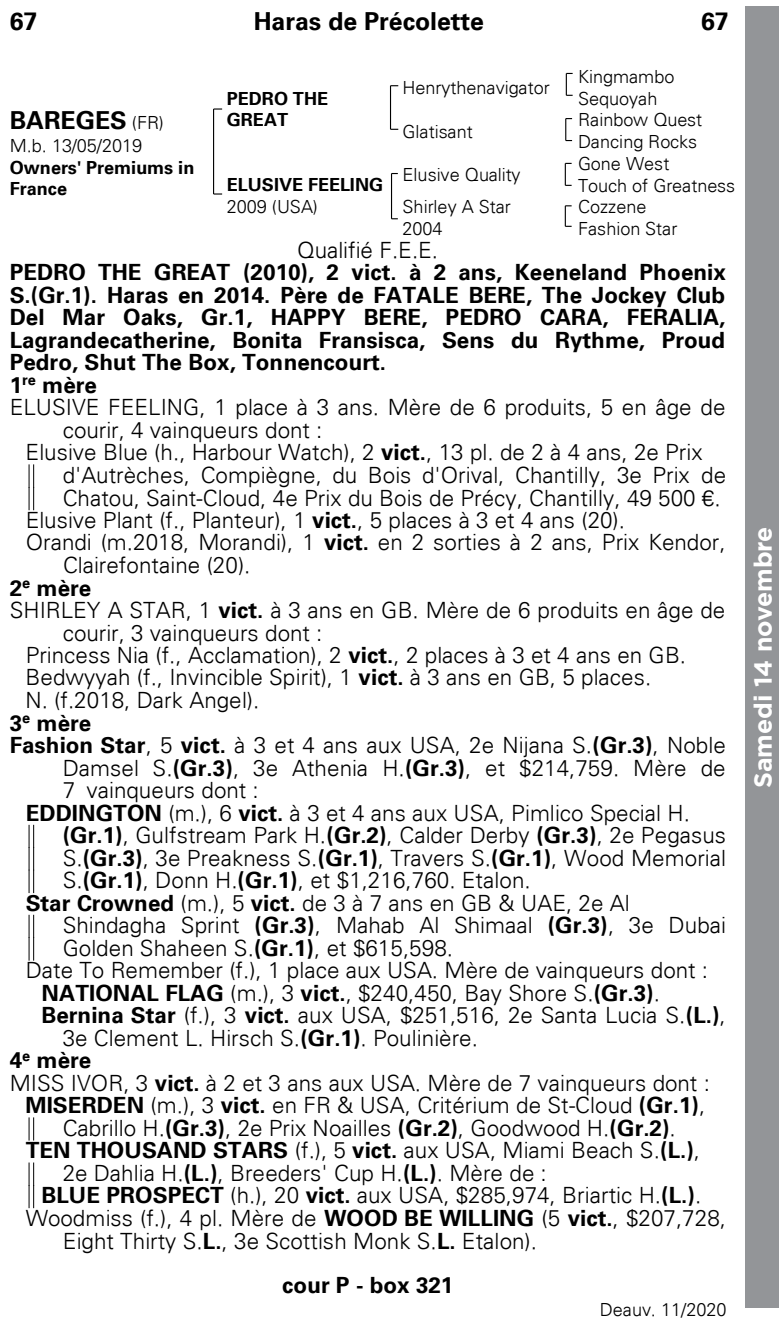
<style>
.page{position:relative;width:779px;height:1321px;background:#fff}
.page>*{position:absolute;margin:0;border:0;box-sizing:border-box;transform-origin:0 0}
.t1{font:700 24.75px "Univers 65";color:#000}
.t2{font:700 24.75px "Gotham";color:#fff}
.t3{font:300 22.5px "Univers 45";color:#000}
.t4{font:700 22.5px/22.5px "Univers 65";color:#000}
.t5{font:300 18px/21.8px "Univers 45";letter-spacing:-.005em;color:#000}
.t6{font:700 18px/21.4px "Univers 65";color:#000}
.s1{font-family:"Univers 45";font-weight:300;font-size:18px}
.s2{font-family:"Univers 65";font-weight:700}
</style>
<div class="page">
<div style="left:745px;top:6px;width:33px;height:1301px;background:#939598"></div>
<svg style="left:29px;top:465px;width:5px;height:44px"></svg>
<svg style="left:29px;top:825px;width:5px;height:67px"></svg>
<svg style="left:29px;top:915px;width:5px;height:45px"></svg>
<svg style="left:29px;top:1117px;width:5px;height:22px"></svg>
<svg style="left:29px;top:1162px;width:5px;height:45px"></svg>
<svg style="left:213px;top:108px;width:9px;height:2px"></svg>
<hr style="left:213px;top:109px;width:1px;height:85px;background:#000">
<hr style="left:390px;top:86px;width:1px;height:43px;background:#000">
<hr style="left:391px;top:173px;width:1px;height:46px;background:#000">
<svg style="left:564px;top:205px;width:7px;height:22px"></svg>
<svg style="left:565px;top:118px;width:6px;height:23px"></svg>
<svg style="left:564px;top:163px;width:7px;height:23px"></svg>
<svg style="left:565px;top:73px;width:7px;height:23px"></svg>
<p class="t1" style="left:10px;top:7px;width:29px">67</p>
<p class="t1" style="left:254px;top:7px;width:232px">Haras de Précolette</p>
<p class="t1" style="left:700px;top:7px;width:29px">67</p>
<p class="t5" style="left:402px;top:77px;width:149px">Henrythenavigator</p>
<p class="t5" style="left:577px;top:66px;width:98px">Kingmambo<br>Sequoyah</p>
<p class="t5" style="left:402px;top:120px;width:72px">Glatisant</p>
<p class="t5" style="left:577px;top:109px;width:126px">Rainbow Quest<br>Dancing Rocks</p>
<p class="t6" style="left:227px;top:88px;width:103px">PEDRO THE<br>GREAT</p>
<p class="t1" style="left:10px;top:106px;width:156px">BAREGES <span class="s1">(FR)</span></p>
<p class="t5" style="left:10px;top:135px;width:134px">M.b. 13/05/2019</p>
<p class="t6" style="left:10px;top:157px;width:186px">Owners' Premiums in<br>France</p>
<p class="t5" style="left:402px;top:164px;width:120px">Elusive Quality</p>
<p class="t5" style="left:577px;top:153px;width:159px">Gone West<br>Touch of Greatness</p>
<p class="t5" style="left:402px;top:196px;width:110px">Shirley A Star<br>2004</p>
<p class="t5" style="left:577px;top:196px;width:101px">Cozzene<br>Fashion Star</p>
<p class="t3" style="left:297px;top:236px;width:142px">Qualifié F.E.E.</p>
<p class="t4" style="left:10px;top:261px;width:717px">PEDRO THE GREAT (2010), 2 vict. à 2 ans, Keeneland Phoenix S.(Gr.1). Haras en 2014. Père de FATALE BERE, The Jockey Club Del Mar Oaks, Gr.1, HAPPY BERE, PEDRO CARA, FERALIA, Lagrandecatherine, Bonita Fransisca, Sens du Rythme, Proud Pedro, Shut The Box, Tonnencourt.<br>1<sup>re</sup> mère</p>
<p class="t3" style="left:10px;top:394px;width:716px">ELUSIVE FEELING, 1 place à 3 ans. Mère de 6 produits, 5 en âge de</p>
<p class="t3" style="left:63px;top:416px;width:261px">courir, 4 vainqueurs dont :</p>
<p class="t3" style="left:26px;top:439px;width:678px">Elusive Blue (h., Harbour Watch), 2 <span class="s2">vict.</span>, 13 pl. de 2 à 4 ans, 2e Prix</p>
<p class="t3" style="left:63px;top:461px;width:664px">d'Autrèches, Compiègne, du Bois d'Orival, Chantilly, 3e Prix de</p>
<p class="t3" style="left:63px;top:484px;width:659px">Chatou, Saint-Cloud, 4e Prix du Bois de Précy, Chantilly, 49 500 €.</p>
<p class="t3" style="left:26px;top:506px;width:600px">Elusive Plant (f., Planteur), 1 <span class="s2">vict.</span>, 5 places à 3 et 4 ans (20).</p>
<p class="t3" style="left:26px;top:529px;width:701px">Orandi (m.2018, Morandi), 1 <span class="s2">vict.</span> en 2 sorties à 2 ans, Prix Kendor,</p>
<p class="t3" style="left:63px;top:551px;width:189px">Clairefontaine (20).</p>
<p class="t4" style="left:10px;top:576px;width:83px">2<sup>e</sup> mère</p>
<p class="t3" style="left:10px;top:596px;width:716px">SHIRLEY A STAR, 1 <span class="s2">vict.</span> à 3 ans en GB. Mère de 6 produits en âge de</p>
<p class="t3" style="left:63px;top:619px;width:261px">courir, 3 vainqueurs dont :</p>
<p class="t3" style="left:26px;top:641px;width:661px">Princess Nia (f., Acclamation), 2 <span class="s2">vict.</span>, 2 places à 3 et 4 ans en GB.</p>
<p class="t3" style="left:26px;top:664px;width:626px">Bedwyyah (f., Invincible Spirit), 1 <span class="s2">vict.</span> à 3 ans en GB, 5 places.</p>
<p class="t3" style="left:26px;top:686px;width:235px">N. (f.2018, Dark Angel).</p>
<p class="t4" style="left:10px;top:711px;width:83px">3<sup>e</sup> mère</p>
<p class="t3" style="left:10px;top:731px;width:717px"><span class="s2">Fashion Star</span>, 5 <span class="s2">vict.</span> à 3 et 4 ans aux USA, 2e Nijana S.<span class="s2">(Gr.3)</span>, Noble</p>
<p class="t3" style="left:63px;top:754px;width:664px">Damsel S.<span class="s2">(Gr.3)</span>, 3e Athenia H.<span class="s2">(Gr.3)</span>, et $214,759. Mère de</p>
<p class="t3" style="left:63px;top:776px;width:197px">7 vainqueurs dont :</p>
<p class="t3" style="left:26px;top:799px;width:665px"><span class="s2">EDDINGTON</span> (m.), 6 <span class="s2">vict.</span> à 3 et 4 ans aux USA, Pimlico Special H.</p>
<p class="t3" style="left:63px;top:821px;width:664px"><span class="s2">(Gr.1)</span>, Gulfstream Park H.<span class="s2">(Gr.2)</span>, Calder Derby <span class="s2">(Gr.3)</span>, 2e Pegasus</p>
<p class="t3" style="left:63px;top:844px;width:664px">S.<span class="s2">(Gr.3)</span>, 3e Preakness S.<span class="s2">(Gr.1)</span>, Travers S.<span class="s2">(Gr.1)</span>, Wood Memorial</p>
<p class="t3" style="left:63px;top:866px;width:469px">S.<span class="s2">(Gr.1)</span>, Donn H.<span class="s2">(Gr.1)</span>, et $1,216,760. Etalon.</p>
<p class="t3" style="left:26px;top:889px;width:605px"><span class="s2">Star Crowned</span> (m.), 5 <span class="s2">vict.</span> de 3 à 7 ans en GB &amp; UAE, 2e Al</p>
<p class="t3" style="left:63px;top:911px;width:664px">Shindagha Sprint <span class="s2">(Gr.3)</span>, Mahab Al Shimaal <span class="s2">(Gr.3)</span>, 3e Dubai</p>
<p class="t3" style="left:63px;top:934px;width:391px">Golden Shaheen S.<span class="s2">(Gr.1)</span>, et $615,598.</p>
<p class="t3" style="left:26px;top:956px;width:683px">Date To Remember (f.), 1 place aux USA. Mère de vainqueurs dont :</p>
<p class="t3" style="left:42px;top:979px;width:619px"><span class="s2">NATIONAL FLAG</span> (m.), 3 <span class="s2">vict.</span>, $240,450, Bay Shore S.<span class="s2">(Gr.3)</span>.</p>
<p class="t3" style="left:42px;top:1001px;width:685px"><span class="s2">Bernina Star</span> (f.), 3 <span class="s2">vict.</span> aux USA, $251,516, 2e Santa Lucia S.<span class="s2">(L.)</span>,</p>
<p class="t3" style="left:63px;top:1024px;width:417px">3e Clement L. Hirsch S.<span class="s2">(Gr.1)</span>. Poulinière.</p>
<p class="t4" style="left:10px;top:1049px;width:83px">4<sup>e</sup> mère</p>
<p class="t3" style="left:10px;top:1069px;width:701px">MISS IVOR, 3 <span class="s2">vict.</span> à 2 et 3 ans aux USA. Mère de 7 vainqueurs dont :</p>
<p class="t3" style="left:26px;top:1091px;width:680px"><span class="s2">MISERDEN</span> (m.), 3 <span class="s2">vict.</span> en FR &amp; USA, Critérium de St-Cloud <span class="s2">(Gr.1)</span>,</p>
<p class="t3" style="left:63px;top:1114px;width:614px">Cabrillo H.<span class="s2">(Gr.3)</span>, 2e Prix Noailles <span class="s2">(Gr.2)</span>, Goodwood H.<span class="s2">(Gr.2)</span>.</p>
<p class="t3" style="left:26px;top:1136px;width:675px"><span class="s2">TEN THOUSAND STARS</span> (f.), 5 <span class="s2">vict.</span> aux USA, Miami Beach S.<span class="s2">(L.)</span>,</p>
<p class="t3" style="left:63px;top:1159px;width:485px">2e Dahlia H.<span class="s2">(L.)</span>, Breeders' Cup H.<span class="s2">(L.)</span>. Mère de :</p>
<p class="t3" style="left:42px;top:1181px;width:660px"><span class="s2">BLUE PROSPECT</span> (h.), 20 <span class="s2">vict.</span> aux USA, $285,974, Briartic H.<span class="s2">(L.)</span>.</p>
<p class="t3" style="left:26px;top:1204px;width:701px">Woodmiss (f.), 4 pl. Mère de <span class="s2">WOOD BE WILLING</span> (5 <span class="s2">vict.</span>, $207,728,</p>
<p class="t3" style="left:63px;top:1226px;width:475px">Eight Thirty S.<span class="s2">L.</span>, 3e Scottish Monk S.<span class="s2">L.</span> Etalon).</p>
<p class="t4" style="left:282px;top:1274px;width:172px">cour P - box 321</p>
<p class="t5" style="left:599px;top:1298px;width:128px">Deauv. 11/2020</p>
<p class="t6" style="left:227px;top:174px;width:158px">ELUSIVE FEELING</p>
<p class="t5" style="left:227px;top:196px;width:93px">2009 (USA)</p>
<p class="t2" style="left:746px;top:788px;width:263px;rotate:-90deg">Samedi 14 novembre</p>
</div>
